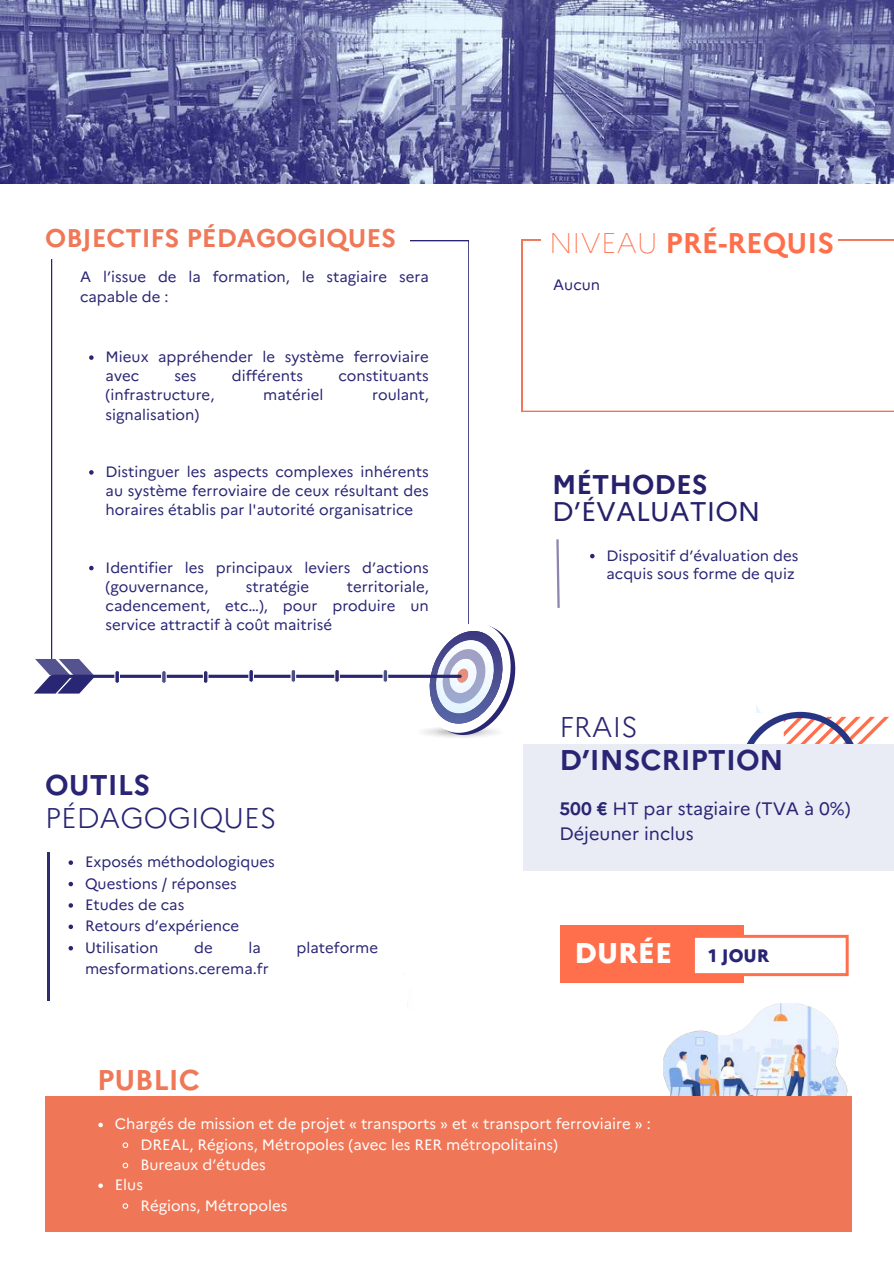
<style>
.page{position:relative;width:894px;height:1264px;background:#fff}
.page>*{position:absolute;margin:0;border:0;box-sizing:border-box;transform-origin:0 0}
.t1{font:700 28.5px "Marianne";color:#292574}
.t2{font:300 28.5px "Marianne";color:#292574}
.t3{font:700 28.5px "Marianne";color:#ff6f4c}
.t4{font:700 28.5px "Marianne";color:#ef7858}
.t5{font:800 28.5px "Marianne";color:#fff}
.t6{font:27px "Marianne";color:#26216a}
.t7{font:700 27px "Marianne";color:#26216a}
.t8{font:700 25.5px "Marianne";color:#ef7858}
.t9{font:18px/24.8px "Marianne";color:#292574}
.t10{font:800 18px "Marianne";color:#292574}
.t11{font:15px/19.2px "Marianne";color:#292574}
.t12{font:15px "Marianne";color:#fff}
.s1{font-weight:100}
.s2{font-weight:700}
</style>
<div class="page">
<svg style="left:51px;top:240px;width:417px;height:383px"></svg>
<div style="left:29px;top:212px;width:380px;height:46px;background:#fff"></div>
<hr style="left:48px;top:852px;width:2px;height:148px;background:#2d2c6f">
<img style="left:756px;top:705px;width:4px;height:6px">
<svg style="left:747px;top:711px;width:142px;height:33px"></svg>
<img style="left:0;top:0;width:893px;height:183px">
<img style="left:663px;top:1003px;width:185px;height:93px">
<svg style="left:521px;top:240px;width:372px;height:172px"></svg>
<div style="left:541px;top:229px;width:296px;height:29px;background:#fff"></div>
<div style="left:523px;top:744px;width:370px;height:127px;background:#e9ecf5"></div>
<div style="left:45px;top:1096px;width:806px;height:135px;background:#ef7757"></div>
<div style="left:560px;top:925px;width:183px;height:57px;background:#ff6f4c"></div>
<svg style="left:694px;top:934px;width:154px;height:42px"></svg>
<svg style="left:89px;top:355px;width:5px;height:5px"></svg>
<svg style="left:89px;top:470px;width:5px;height:4px"></svg>
<svg style="left:89px;top:566px;width:5px;height:4px"></svg>
<svg style="left:34px;top:623px;width:481px;height:112px"></svg>
<svg style="left:556px;top:539px;width:4px;height:69px"></svg>
<svg style="left:98px;top:1122px;width:5px;height:5px"></svg>
<svg style="left:122px;top:1142px;width:7px;height:6px"></svg>
<svg style="left:122px;top:1162px;width:7px;height:7px"></svg>
<svg style="left:98px;top:1183px;width:5px;height:4px"></svg>
<svg style="left:122px;top:1203px;width:7px;height:6px"></svg>
<svg style="left:68px;top:860px;width:5px;height:5px"></svg>
<svg style="left:68px;top:881px;width:5px;height:5px"></svg>
<svg style="left:68px;top:903px;width:5px;height:4px"></svg>
<svg style="left:68px;top:924px;width:5px;height:5px"></svg>
<svg style="left:68px;top:946px;width:5px;height:4px"></svg>
<svg style="left:590px;top:554px;width:4px;height:4px"></svg>
<h3 class="t8" style="left:45px;top:222px;width:352px">OBJECTIFS PÉDAGOGIQUES</h3>
<p class="t11" style="left:80px;top:267px;width:350px;line-height:20.2px">A l’issue de la formation, le stagiaire sera capable de :</p>
<p class="t11" style="left:106px;top:347px;width:324px">Mieux appréhender le système ferroviaire avec</p>
<p class="t11" style="left:174px;top:366px;width:23px">ses</p>
<p class="t11" style="left:232px;top:366px;width:73px">différents</p>
<p class="t11" style="left:338px;top:366px;width:92px">constituants</p>
<p class="t11" style="left:106px;top:385px;width:110px">(infrastructure,</p>
<p class="t11" style="left:263px;top:385px;width:62px">matériel</p>
<p class="t11" style="left:372px;top:385px;width:58px">roulant,</p>
<p class="t11" style="left:106px;top:404px;width:95px">signalisation)</p>
<p class="t11" style="left:106px;top:462px;width:324px;text-align:justify">Distinguer les aspects complexes inhérents au système ferroviaire de ceux résultant des horaires établis par l'autorité organisatrice</p>
<p class="t11" style="left:106px;top:557px;width:324px">Identifier les principaux leviers d’actions (gouvernance,</p>
<p class="t11" style="left:106px;top:576px;width:324px;text-align:justify;text-indent:241px">territoriale, cadencement, etc…), pour produire un service attractif à coût maitrisé</p>
<p class="t11" style="left:246px;top:576px;width:65px">stratégie</p>
<h1 class="t1" style="left:45px;top:767px;width:106px">OUTILS</h1>
<h1 class="t2" style="left:45px;top:800px;width:233px">PÉDAGOGIQUES</h1>
<p class="t11" style="left:85px;top:851px;width:191px;line-height:21.3px">Exposés méthodologiques<br>Questions / réponses<br>Etudes de cas<br>Retours d’expérience<br>Utilisation</p>
<p class="t11" style="left:194px;top:937px;width:20px">de</p>
<p class="t11" style="left:248px;top:937px;width:14px">la</p>
<p class="t11" style="left:296px;top:937px;width:83px">plateforme</p>
<p class="t11" style="left:85px;top:959px;width:185px">mesformations.cerema.fr</p>
<h1 class="t4" style="left:97px;top:1062px;width:104px">PUBLIC</h1>
<h1 class="t3" style="left:549px;top:225px;width:286px"><span class="s1">NIVEAU</span> PRÉ-REQUIS</h1>
<p class="t11" style="left:553px;top:275px;width:48px">Aucun</p>
<h2 class="t7" style="left:552px;top:468px;width:157px">MÉTHODES</h2>
<h2 class="t6" style="left:552px;top:495px;width:210px">D’ÉVALUATION</h2>
<p class="t11" style="left:606px;top:546px;width:193px;line-height:18px">Dispositif d’évaluation des acquis sous forme de quiz</p>
<h1 class="t2" style="left:559px;top:709px;width:80px">FRAIS</h1>
<h1 class="t1" style="left:559px;top:743px;width:226px">D’INSCRIPTION</h1>
<p class="t9" style="left:559px;top:796px;width:292px"><span class="s2">500 €</span> HT par stagiaire (TVA à 0%)<br>Déjeuner inclus</p>
<h1 class="t5" style="left:574px;top:935px;width:99px">DURÉE</h1>
<p class="t10" style="left:708px;top:944px;width:62px">1 JOUR</p>
<p class="t12" style="left:115px;top:1114px;width:537px">Chargés de mission et de projet « transports » et « transport ferroviaire » :</p>
<p class="t12" style="left:140px;top:1135px;width:419px">DREAL, Régions, Métropoles (avec les RER métropolitains)</p>
<p class="t12" style="left:140px;top:1155px;width:127px">Bureaux d’études</p>
<p class="t12" style="left:115px;top:1175px;width:30px">Elus</p>
<p class="t12" style="left:140px;top:1195px;width:148px">Régions, Métropoles</p>
</div>
